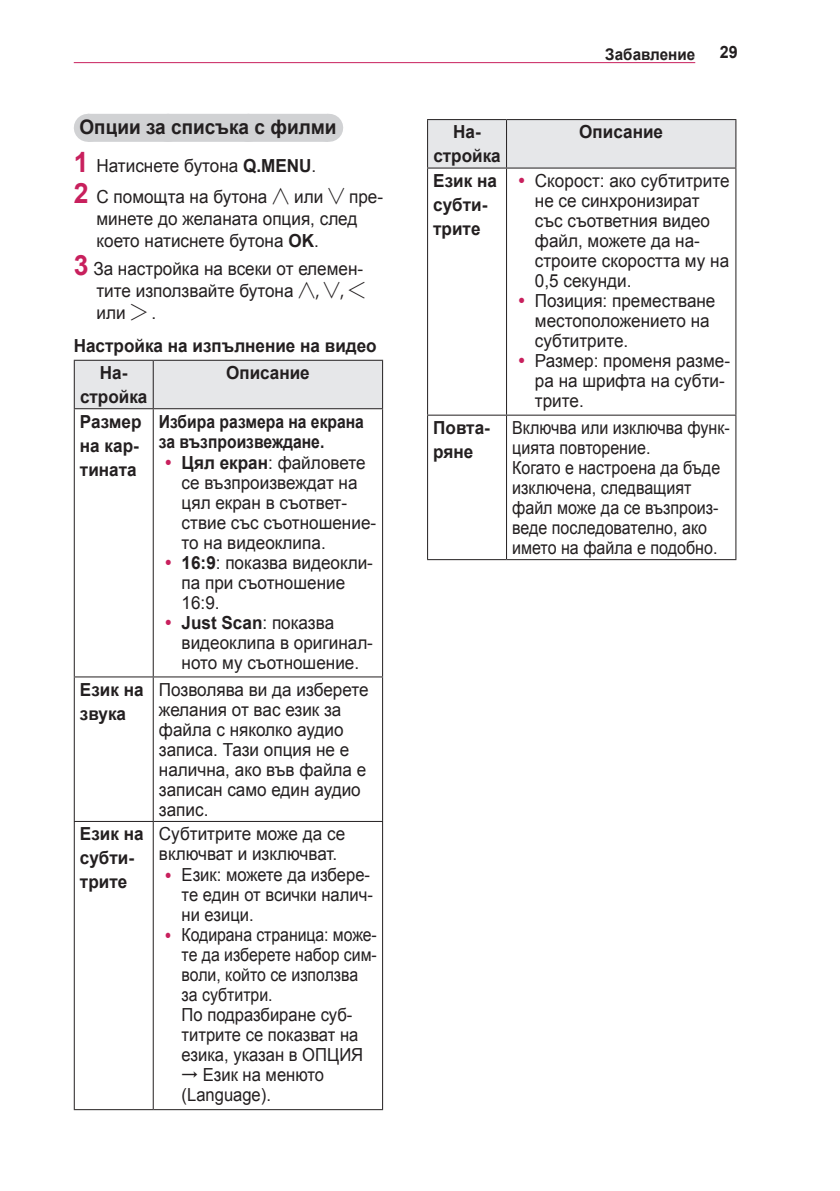
<style>
.page{position:relative;width:840px;height:1191px;background:#fff}
.page>*{position:absolute;margin:0;border:0;box-sizing:border-box;transform-origin:0 0}
.소제목2_음영_3단계{font:700 20px "Arial";color:#231f20;scale:.95 1}
.Body-Bullet_red{font:18px/20px "Arial";color:#231f20;scale:.95 1}
.Body{font:18px/20px "Arial";color:#231f20;scale:.95 1}
.Body-Number{font:18px/22px "Arial";color:#231f20;scale:.95 1}
.Body-2{font:18px/20px "Arial";color:#231f20;scale:.89 1}
.Body_Bold{font:700 18px/24px "Arial";color:#231f20;scale:.95 1}
.Body-Bullet_red-2{font:18px/20px "Arial";color:#231f20;scale:.88 1}
.Body-Bullet_red-3{font:18px/20px "Arial";color:#231f20;scale:.92 1}
.Body-3{font:700 18px/20px "Arial";color:#231f20;scale:.87 1}
.t1{font:700 17px "Arial";color:#231f20;scale:.95 1}
.t2{font:700 16px "Arial";color:#231f20;scale:.95 1}
.s1{font-weight:700;font-size:28px;color:#c8205d}
.s2{font-weight:700}
.s3{font-family:"Koz Go Pro"}
.s4{font-family:"LG Display"}
</style>
<div class="page">
<hr style="left:74px;top:62px;width:620px;height:1px;background:#c8205d">
<div style="left:88px;top:114px;width:240px;height:28px;background:#d1d2d4"></div>
<svg style="left:328px;top:114px;width:1px;height:28px"></svg>
<div style="left:75px;top:361px;width:307px;height:47px;background:#e6e7e9"></div>
<hr style="left:74px;top:360px;width:79px;height:1px;background:#231f20">
<hr style="left:74px;top:361px;width:1px;height:47px;background:#231f20">
<hr style="left:153px;top:360px;width:230px;height:1px;background:#231f20">
<hr style="left:153px;top:361px;width:1px;height:47px;background:#231f20">
<hr style="left:382px;top:361px;width:1px;height:47px;background:#231f20">
<hr style="left:74px;top:409px;width:1px;height:267px;background:#231f20">
<hr style="left:153px;top:409px;width:1px;height:267px;background:#231f20">
<hr style="left:382px;top:409px;width:1px;height:267px;background:#231f20">
<hr style="left:74px;top:676px;width:79px;height:1px;background:#231f20">
<hr style="left:74px;top:677px;width:1px;height:144px;background:#231f20">
<hr style="left:153px;top:676px;width:230px;height:1px;background:#231f20">
<hr style="left:153px;top:677px;width:1px;height:144px;background:#231f20">
<hr style="left:382px;top:677px;width:1px;height:144px;background:#231f20">
<hr style="left:74px;top:821px;width:79px;height:1px;background:#231f20">
<hr style="left:74px;top:822px;width:1px;height:287px;background:#231f20">
<hr style="left:153px;top:821px;width:230px;height:1px;background:#231f20">
<hr style="left:153px;top:822px;width:1px;height:287px;background:#231f20">
<hr style="left:382px;top:822px;width:1px;height:287px;background:#231f20">
<hr style="left:74px;top:1109px;width:79px;height:1px;background:#231f20">
<hr style="left:153px;top:1109px;width:230px;height:1px;background:#231f20">
<hr style="left:74px;top:408px;width:79px;height:1px;background:#231f20">
<hr style="left:153px;top:408px;width:230px;height:1px;background:#231f20">
<div style="left:428px;top:120px;width:307px;height:47px;background:#e6e7e9"></div>
<hr style="left:427px;top:119px;width:79px;height:1px;background:#231f20">
<hr style="left:427px;top:120px;width:1px;height:47px;background:#231f20">
<hr style="left:506px;top:119px;width:230px;height:1px;background:#231f20">
<hr style="left:505px;top:120px;width:1px;height:47px;background:#231f20">
<hr style="left:735px;top:120px;width:1px;height:47px;background:#231f20">
<hr style="left:427px;top:168px;width:1px;height:246px;background:#231f20">
<hr style="left:505px;top:168px;width:1px;height:246px;background:#231f20">
<hr style="left:735px;top:168px;width:1px;height:246px;background:#231f20">
<hr style="left:427px;top:414px;width:79px;height:1px;background:#231f20">
<hr style="left:427px;top:415px;width:1px;height:144px;background:#231f20">
<hr style="left:506px;top:414px;width:230px;height:1px;background:#231f20">
<hr style="left:505px;top:415px;width:1px;height:144px;background:#231f20">
<hr style="left:735px;top:415px;width:1px;height:144px;background:#231f20">
<hr style="left:427px;top:167px;width:79px;height:1px;background:#231f20">
<hr style="left:506px;top:167px;width:230px;height:1px;background:#231f20">
<hr style="left:427px;top:559px;width:79px;height:1px;background:#231f20">
<hr style="left:506px;top:559px;width:230px;height:1px;background:#231f20">
<p class="소제목2_음영_3단계" style="left:79px;top:113px;width:272px">Опции за списъка с филми</p>
<p class="Body-Number" style="left:74px;top:155px;width:257px"><span class="s1">1</span> Натиснете бутона <span class="s2">Q.MENU</span>.</p>
<p class="Body-Number" style="left:96px;top:186px;width:303px;text-indent:-23px"><span class="s1">2</span> С помощта на бутона <span class="s3">︿</span> или <span class="s3">﹀</span> пре&shy;минете до желаната опция, след което натиснете бутона <span class="s2">OK</span>.</p>
<p class="Body-Number" style="left:96px;top:258px;width:284px;text-align:justify;text-indent:-23px"><span class="s1">3</span> За настройка на всеки от елемен&shy;тите използвайте бутона <span class="s3">︿, ﹀, ︿ </span>или <span class="s3">﹀</span> .</p>
<p class="Body_Bold" style="left:74px;top:334px;width:320px">Настройка на изпълнение на видео</p>
<p class="Body_Bold" style="left:80px;top:361px;width:72px;text-align:center">На&shy;стройка</p>
<p class="Body_Bold" style="left:226px;top:361px;width:90px">Описание</p>
<p class="Body_Bold" style="left:80px;top:410px;width:66px">Размер на кар&shy;тината</p>
<p class="Body-3" style="left:159px;top:412px;width:237px">Избира размера на екрана за възпроизвеждане.</p>
<p class="Body-Bullet_red" style="left:181px;top:452px;width:206px"><span class="s2">Цял екран</span>: файловете се възпроизвеждат на цял екран в съответ&shy;ствие със съотношение&shy;то на видеоклипа.</p>
<p class="Body-Bullet_red" style="left:181px;top:552px;width:203px"><span class="s2">16:9</span>: показва видеокли&shy;па при съотношение<br>16:9.</p>
<p class="Body-Bullet_red" style="left:181px;top:612px;width:203px"><span class="s2">Just Scan</span>: показва видеоклипа в оригинал&shy;ното му съотношение.</p>
<p class="Body_Bold" style="left:80px;top:678px;width:68px">Език на звука</p>
<p class="Body" style="left:159px;top:679px;width:222px">Позволява ви да изберете желания от вас език за файла с няколко аудио записа. Тази опция не е налична, ако във файла е записан само един аудио запис.</p>
<p class="Body_Bold" style="left:80px;top:822px;width:68px">Език на субти&shy;трите</p>
<p class="Body" style="left:159px;top:824px;width:197px">Субтитрите може да се включват и изключват.</p>
<p class="Body-Bullet_red-3" style="left:181px;top:865px;width:209px">Език: можете да избере&shy;те един от всички налич&shy;ни езици.</p>
<p class="Body-Bullet_red-2" style="left:181px;top:925px;width:223px">Кодирана страница: може&shy;те да изберете набор сим&shy;воли, който се използва за субтитри.<br>По подразбиране суб&shy;титрите се показват на езика, указан в ОПЦИЯ</p>
<p class="Body-Bullet_red-3" style="left:181px;top:1065px;width:156px"><span class="s4">→</span> Eзик на менюто (Language).</p>
<p class="t2" style="left:605px;top:44px;width:96px">Забавление</p>
<p class="t1" style="left:719px;top:41px;width:20px">29</p>
<p class="Body_Bold" style="left:433px;top:121px;width:72px;text-align:center">На&shy;стройка</p>
<p class="Body_Bold" style="left:579px;top:121px;width:90px">Описание</p>
<p class="Body_Bold" style="left:433px;top:169px;width:68px">Език на субти&shy;трите</p>
<p class="Body-Bullet_red" style="left:534px;top:171px;width:206px">Скорост: ако субтитрите не се синхронизират със съответния видео файл, можете да на&shy;строите скоростта му на<br>0,5 секунди.</p>
<p class="Body-Bullet_red" style="left:534px;top:291px;width:191px">Позиция: преместване местоположението на субтитрите.</p>
<p class="Body-Bullet_red" style="left:534px;top:351px;width:207px">Размер: променя разме&shy;ра на шрифта на субти&shy;трите.</p>
<p class="Body_Bold" style="left:433px;top:416px;width:61px">Повта&shy;ряне</p>
<p class="Body-2" style="left:512px;top:418px;width:246px">Включва или изключва функ&shy;цията повторение.</p>
<p class="Body-2" style="left:512px;top:458px;width:235px">Когато е настроена да бъде изключена, следващият файл може да се възпроиз&shy;веде последователно, ако името на файла е подобно.</p>
</div>
